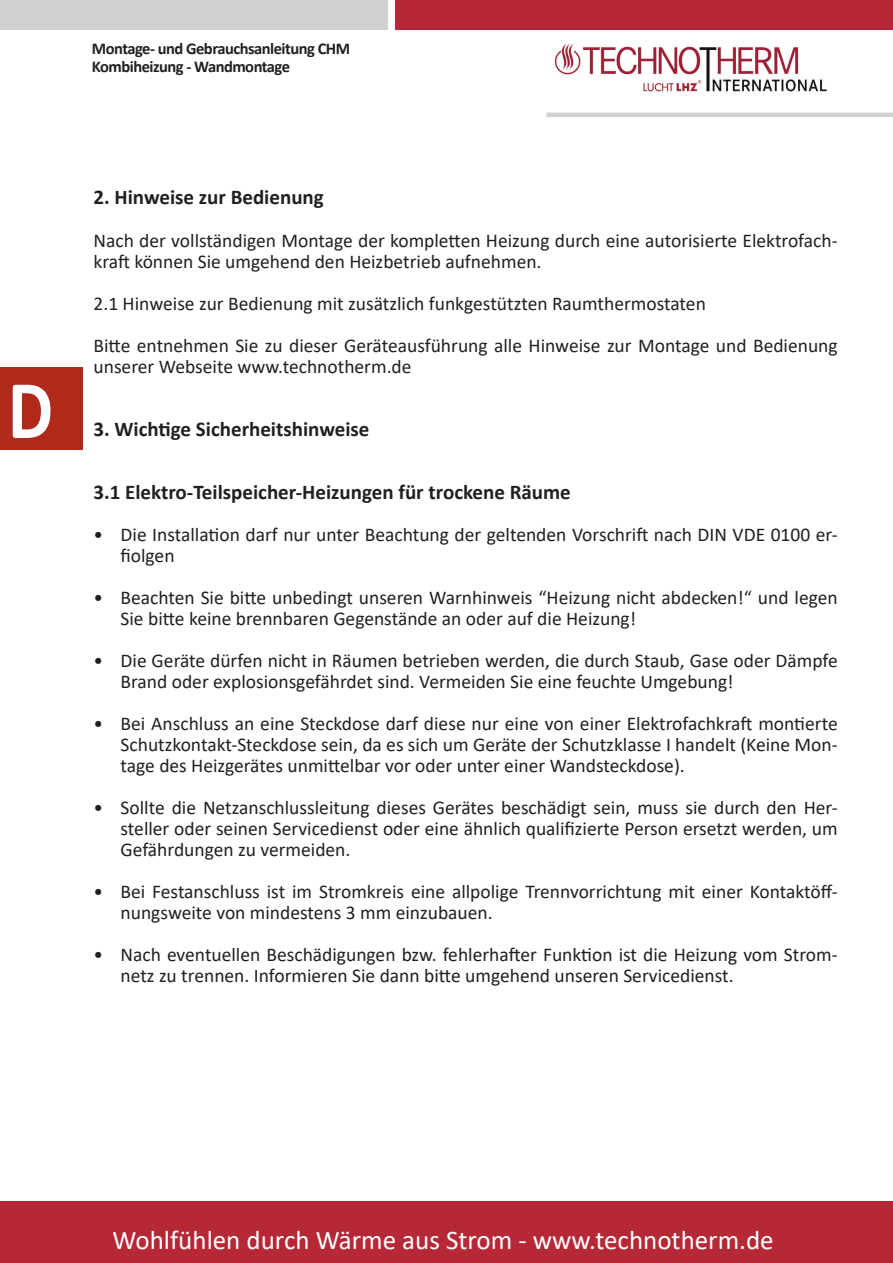
<style>
.page{position:relative;width:893px;height:1263px;background:#fff}
.page>*{position:absolute;margin:0;border:0;box-sizing:border-box;transform-origin:0 0}
.t1{font:700 84.3px "Calibri";color:#fff;scale:.85 1}
.t2{font:27px "Calibri";color:#fff}
.t3{font:700 21px "Calibri";color:#231f20}
.t4{font:19.5px/21px "Calibri";color:#231f20}
.t5{font:700 16.5px/18px "Calibri";letter-spacing:-.03em;color:#231f20}
</style>
<div class="page">
<img style="left:554px;top:44px;width:273px;height:48px">
<div style="left:0;top:1201px;width:873px;height:62px;background:#b72837"></div>
<div style="left:396px;top:0;width:497px;height:30px;background:#b72837"></div>
<div style="left:0;top:0;width:387px;height:30px;background:#cfd0d2"></div>
<hr style="left:546px;top:113px;width:347px;height:4px;background:#cfd0d2">
<svg style="left:873px;top:1201px;width:20px;height:62px"></svg>
<div style="left:0;top:367px;width:83px;height:83px;background:#b1291a"></div>
<p class="t5" style="left:92px;top:39px;width:260px">Montage- und Gebrauchsanleitung CHM<br>Kombiheizung - Wandmontage</p>
<h1 class="t1" style="left:8px;top:350px;width:55px">D</h1>
<p class="t3" style="left:94px;top:182px;width:232px">2. Hinweise zur Bedienung</p>
<p class="t4" style="left:94px;top:229px;width:746px">Nach der vollständigen Montage der kompletten Heizung durch eine autorisierte Elektrofach&shy;kraft können Sie umgehend den Heizbetrieb aufnehmen.</p>
<p class="t4" style="left:94px;top:282px;width:746px;line-height:42px">2.1 Hinweise zur Bedienung mit zusätzlich funkgestützten Raumthermostaten<br>Bitte entnehmen Sie zu dieser Geräteausführung alle Hinweise zur Montage und Bedienung</p>
<p class="t4" style="left:94px;top:355px;width:319px">unserer Webseite www.technotherm.de</p>
<p class="t3" style="left:94px;top:414px;width:277px">3. Wichtige Sicherheitshinweise</p>
<p class="t3" style="left:94px;top:477px;width:479px">3.1 Elektro-Teilspeicher-Heizungen für trockene Räume</p>
<p class="t4" style="left:121px;top:523px;width:719px;text-indent:-27px">• Die Installation darf nur unter Beachtung der geltenden Vorschrift nach DIN VDE 0100 er&shy;fiolgen</p>
<p class="t4" style="left:121px;top:586px;width:719px;text-indent:-27px">• Beachten Sie bitte unbedingt unseren Warnhinweis “Heizung nicht abdecken!“ und legen<br>Sie bitte keine brennbaren Gegenstände an oder auf die Heizung!</p>
<p class="t4" style="left:121px;top:649px;width:719px;text-indent:-27px">• Die Geräte dürfen nicht in Räumen betrieben werden, die durch Staub, Gase oder Dämpfe<br>Brand oder explosionsgefährdet sind. Vermeiden Sie eine feuchte Umgebung!</p>
<p class="t4" style="left:121px;top:712px;width:719px;text-align:justify;text-indent:-27px">• Bei Anschluss an eine Steckdose darf diese nur eine von einer Elektrofachkraft montierte Schutzkontakt-Steckdose sein, da es sich um Geräte der Schutzklasse I handelt (Keine Mon&shy;tage des Heizgerätes unmittelbar vor oder unter einer Wandsteckdose).</p>
<p class="t4" style="left:121px;top:796px;width:719px;text-align:justify;text-indent:-27px">• Sollte die Netzanschlussleitung dieses Gerätes beschädigt sein, muss sie durch den Her&shy;steller oder seinen Servicedienst oder eine ähnlich qualifizierte Person ersetzt werden, um Gefährdungen zu vermeiden.</p>
<p class="t4" style="left:121px;top:880px;width:719px;text-indent:-27px">• Bei Festanschluss ist im Stromkreis eine allpolige Trennvorrichtung mit einer Kontaktöff&shy;nungsweite von mindestens 3 mm einzubauen.</p>
<p class="t4" style="left:121px;top:943px;width:719px;text-indent:-27px">• Nach eventuellen Beschädigungen bzw. fehlerhafter Funktion ist die Heizung vom Strom&shy;netz zu trennen. Informieren Sie dann bitte umgehend unseren Servicedienst.</p>
<h2 class="t2" style="left:113px;top:1221px;width:663px">Wohlfühlen durch Wärme aus Strom - www.technotherm.de</h2>
</div>
